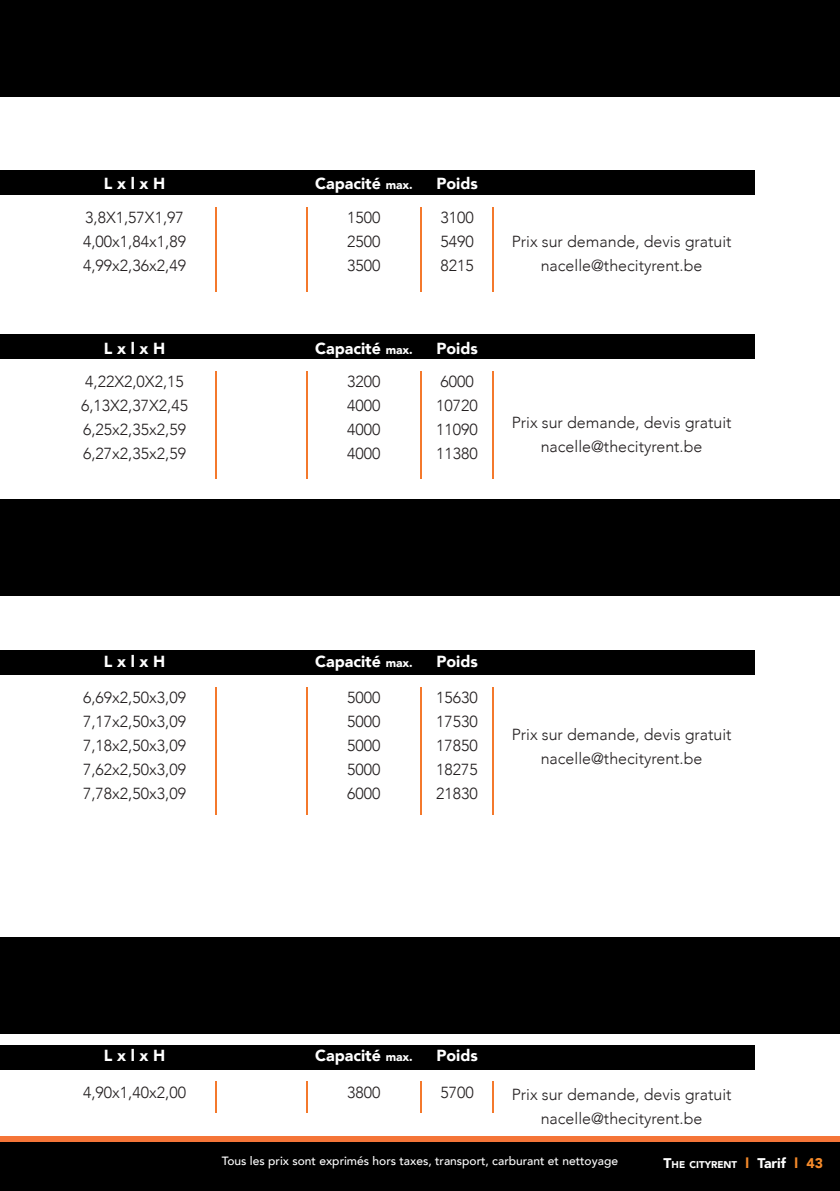
<style>
.page{position:relative;width:840px;height:1191px;background:#fff}
.page>*{position:absolute;margin:0;border:0;box-sizing:border-box;transform-origin:0 0}
.t1{font:300 16px/24px "Avenir";color:#231f20}
.t2{font:900 16px "Avenir";color:#fff}
.t3{font:500 12px "Avenir";color:#fff}
.t4{font:900 9.8px "Avenir";color:#fff}
.s1{font-size:12px}
.s2{font-size:14px}
.s3{font-size:14px;color:#f68b2b}
</style>
<div class="page">
<div style="left:0;top:1141px;width:839px;height:50px;background:#000"></div>
<div style="left:0;top:1136px;width:839px;height:5px;background:#f57538"></div>
<div style="left:0;top:651px;width:754px;height:24px;background:#000"></div>
<div style="left:0;top:1045px;width:754px;height:24px;background:#000"></div>
<hr style="left:215px;top:207px;width:1px;height:84px;background:#f4792c">
<hr style="left:306px;top:207px;width:1px;height:84px;background:#f4792c">
<hr style="left:420px;top:207px;width:1px;height:84px;background:#f4792c">
<hr style="left:492px;top:207px;width:2px;height:84px;background:#f4792c">
<hr style="left:215px;top:687px;width:1px;height:128px;background:#f4792c">
<hr style="left:215px;top:1081px;width:1px;height:31px;background:#f4792c">
<hr style="left:306px;top:687px;width:1px;height:128px;background:#f4792c">
<hr style="left:306px;top:1081px;width:1px;height:31px;background:#f4792c">
<hr style="left:420px;top:687px;width:1px;height:128px;background:#f4792c">
<hr style="left:420px;top:1081px;width:1px;height:31px;background:#f4792c">
<hr style="left:492px;top:687px;width:2px;height:128px;background:#f4792c">
<hr style="left:492px;top:1081px;width:2px;height:31px;background:#f4792c">
<div style="left:0;top:171px;width:754px;height:24px;background:#000"></div>
<div style="left:0;top:334px;width:754px;height:24px;background:#000"></div>
<div style="left:0;top:499px;width:839px;height:96px;background:#000"></div>
<div style="left:0;top:937px;width:839px;height:96px;background:#000"></div>
<hr style="left:215px;top:371px;width:1px;height:107px;background:#f4792c">
<hr style="left:306px;top:371px;width:1px;height:107px;background:#f4792c">
<hr style="left:420px;top:371px;width:1px;height:107px;background:#f4792c">
<hr style="left:492px;top:371px;width:2px;height:107px;background:#f4792c">
<div style="left:0;top:0;width:839px;height:96px;background:#000"></div>
<p class="t2" style="left:104px;top:167px;width:63px">L x l x H</p>
<p class="t2" style="left:104px;top:170px;width:63px">L x l x H</p>
<p class="t2" style="left:315px;top:167px;width:99px">Capacité <span class="s1">max.</span></p>
<p class="t2" style="left:315px;top:170px;width:99px">Capacité <span class="s1">max.</span></p>
<p class="t2" style="left:436px;top:167px;width:43px">Poids</p>
<p class="t2" style="left:436px;top:170px;width:43px">Poids</p>
<p class="t1" style="left:85px;top:206px;width:100px">3,8X1,57X1,97</p>
<p class="t1" style="left:83px;top:230px;width:104px">4,00x1,84x1,89</p>
<p class="t1" style="left:83px;top:254px;width:104px">4,99x2,36x2,49</p>
<p class="t1" style="left:347px;top:206px;width:35px">1500</p>
<p class="t1" style="left:347px;top:230px;width:35px">2500</p>
<p class="t1" style="left:347px;top:254px;width:35px">3500</p>
<p class="t1" style="left:440px;top:206px;width:35px">3100</p>
<p class="t1" style="left:440px;top:230px;width:35px">5490</p>
<p class="t1" style="left:440px;top:254px;width:35px">8215</p>
<p class="t1" style="left:511px;top:229px;width:221px">Prix sur demande, devis gratuit</p>
<p class="t1" style="left:540px;top:253px;width:163px">nacelle@thecityrent.be</p>
<p class="t2" style="left:104px;top:331px;width:63px">L x l x H</p>
<p class="t2" style="left:104px;top:335px;width:63px">L x l x H</p>
<p class="t2" style="left:315px;top:331px;width:99px">Capacité <span class="s1">max.</span></p>
<p class="t2" style="left:315px;top:335px;width:99px">Capacité <span class="s1">max.</span></p>
<p class="t2" style="left:436px;top:331px;width:43px">Poids</p>
<p class="t2" style="left:436px;top:335px;width:43px">Poids</p>
<p class="t1" style="left:85px;top:369px;width:100px">4,22X2,0X2,15</p>
<p class="t1" style="left:81px;top:393px;width:108px">6,13X2,37X2,45</p>
<p class="t1" style="left:83px;top:417px;width:104px">6,25x2,35x2,59</p>
<p class="t1" style="left:83px;top:441px;width:104px">6,27x2,35x2,59</p>
<p class="t1" style="left:347px;top:369px;width:35px">3200</p>
<p class="t1" style="left:347px;top:393px;width:35px">4000</p>
<p class="t1" style="left:347px;top:417px;width:35px">4000</p>
<p class="t1" style="left:347px;top:441px;width:35px">4000</p>
<p class="t1" style="left:436px;top:369px;width:43px">6000<br>10720<br>11090</p>
<p class="t1" style="left:436px;top:441px;width:43px">11380</p>
<p class="t1" style="left:511px;top:410px;width:221px">Prix sur demande, devis gratuit</p>
<p class="t1" style="left:540px;top:434px;width:163px">nacelle@thecityrent.be</p>
<p class="t2" style="left:104px;top:647px;width:63px">L x l x H</p>
<p class="t2" style="left:315px;top:647px;width:99px">Capacité <span class="s1">max.</span></p>
<p class="t2" style="left:436px;top:647px;width:43px">Poids</p>
<p class="t1" style="left:83px;top:686px;width:104px">6,69x2,50x3,09</p>
<p class="t1" style="left:83px;top:710px;width:104px">7,17x2,50x3,09</p>
<p class="t1" style="left:83px;top:734px;width:104px">7,18x2,50x3,09</p>
<p class="t1" style="left:83px;top:758px;width:104px">7,62x2,50x3,09</p>
<p class="t1" style="left:83px;top:782px;width:104px">7,78x2,50x3,09</p>
<p class="t1" style="left:347px;top:686px;width:35px">5000</p>
<p class="t1" style="left:347px;top:710px;width:35px">5000</p>
<p class="t1" style="left:347px;top:734px;width:35px">5000</p>
<p class="t1" style="left:347px;top:758px;width:35px">5000</p>
<p class="t1" style="left:347px;top:782px;width:35px">6000</p>
<p class="t1" style="left:436px;top:686px;width:43px">15630</p>
<p class="t1" style="left:436px;top:710px;width:43px">17530</p>
<p class="t1" style="left:436px;top:734px;width:43px">17850</p>
<p class="t1" style="left:436px;top:758px;width:43px">18275</p>
<p class="t1" style="left:436px;top:782px;width:43px">21830</p>
<p class="t1" style="left:511px;top:722px;width:221px">Prix sur demande, devis gratuit</p>
<p class="t1" style="left:540px;top:746px;width:163px">nacelle@thecityrent.be</p>
<p class="t2" style="left:104px;top:1041px;width:63px">L x l x H</p>
<p class="t1" style="left:83px;top:1080px;width:104px">4,90x1,40x2,00</p>
<p class="t2" style="left:315px;top:1041px;width:99px">Capacité <span class="s1">max.</span></p>
<p class="t1" style="left:347px;top:1080px;width:35px">3800</p>
<p class="t2" style="left:436px;top:1041px;width:43px">Poids</p>
<p class="t1" style="left:440px;top:1080px;width:35px">5700</p>
<p class="t1" style="left:511px;top:1082px;width:221px">Prix sur demande, devis gratuit</p>
<p class="t1" style="left:540px;top:1106px;width:163px">nacelle@thecityrent.be</p>
<p class="t3" style="left:222px;top:1150px;width:397px">Tous les prix sont exprimés hors taxes, transport, carburant et nettoyage</p>
<p class="t4" style="left:663px;top:1156px;width:161px"><span class="s2">T</span>HE CITYRENT <span class="s3">l</span> <span class="s2">Tarif</span> <span class="s3">l 43</span></p>
</div>
